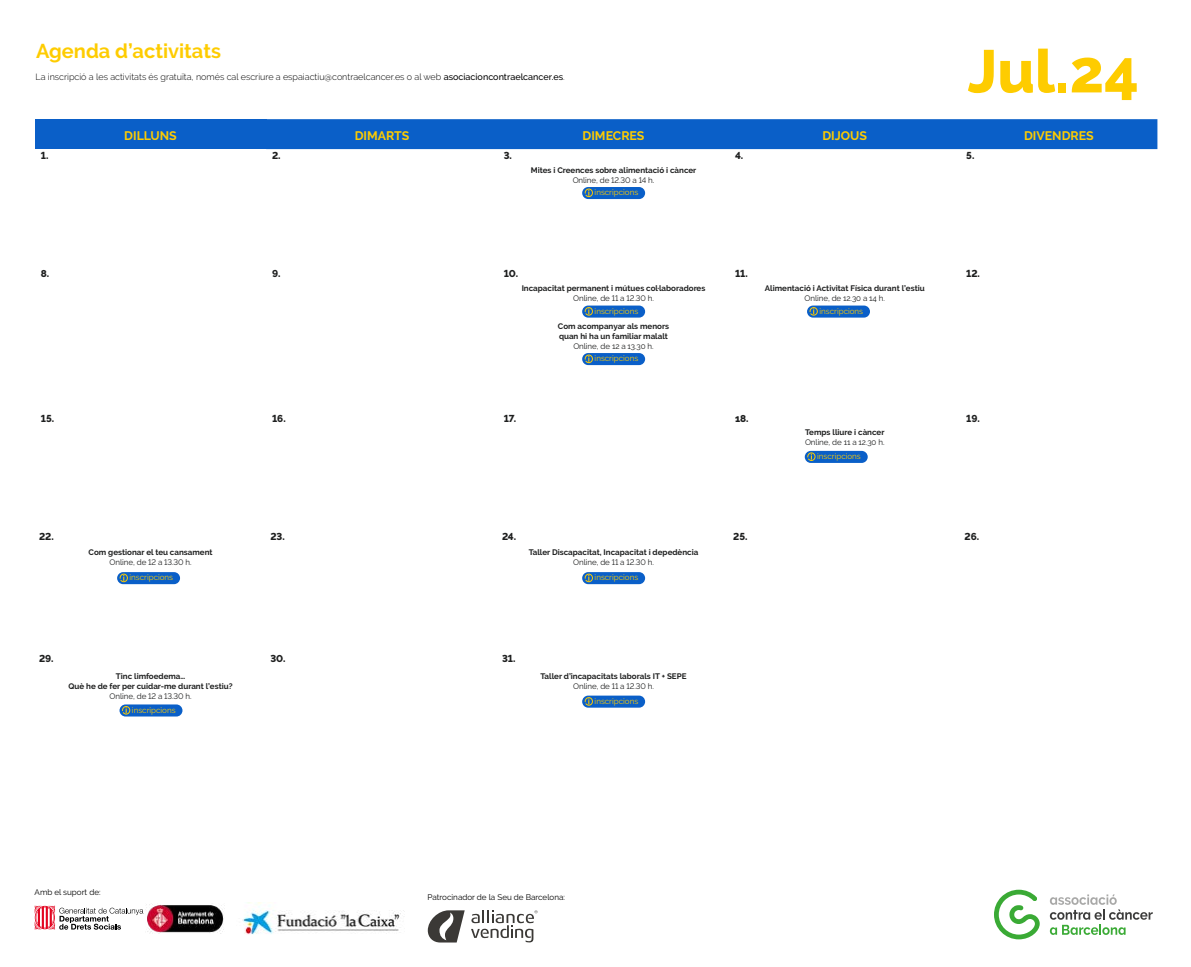
<style>
.page{position:relative;width:1191px;height:967px;background:#fff}
.page>*{position:absolute;margin:0;border:0;box-sizing:border-box;transform-origin:0 0}
.t1{font:800 60px "Raleway";color:#fecc00}
.t2{font:700 20px "Raleway";color:#fecc00}
.t3{font:700 12.4px "Raleway";color:#fecc00}
.t4{font:800 10px "Raleway";color:#1e1f1f}
.t5{font:300 9px "Raleway";color:#000}
.t6{font:8.1px "Raleway";color:#000}
.t7{font:700 8px/9.6px "Raleway";color:#1e1f1f}
.t8{font:8px "Raleway";letter-spacing:-.01em;color:#1e1f1f}
.t9{font:8px "Raleway";color:#fecc00}
.s1{font-weight:500}
</style>
<div class="page">
<div style="left:35px;top:119px;width:231px;height:30px;background:#0a5fc8"></div>
<div style="left:266px;top:119px;width:891px;height:30px;background:#0a5fc8"></div>
<svg style="left:428px;top:910px;width:37px;height:32px"></svg>
<svg style="left:471px;top:910px;width:66px;height:32px"></svg>
<svg style="left:994px;top:889px;width:45px;height:50px"></svg>
<svg style="left:1049px;top:894px;width:103px;height:41px"></svg>
<img style="left:145px;top:904px;width:80px;height:29px">
<svg style="left:35px;top:905px;width:108px;height:24px"></svg>
<div style="left:582px;top:187px;width:63px;height:12px;background:#0a5fc8;border-radius:6px"></div>
<svg style="left:585px;top:189px;width:7px;height:8px"></svg>
<div style="left:582px;top:305px;width:63px;height:12px;background:#0a5fc8;border-radius:6px"></div>
<svg style="left:585px;top:307px;width:7px;height:8px"></svg>
<div style="left:582px;top:353px;width:63px;height:12px;background:#0a5fc8;border-radius:6px"></div>
<svg style="left:585px;top:355px;width:7px;height:8px"></svg>
<div style="left:807px;top:305px;width:63px;height:12px;background:#0a5fc8;border-radius:6px"></div>
<svg style="left:809px;top:307px;width:8px;height:8px"></svg>
<div style="left:804px;top:451px;width:63px;height:12px;background:#0a5fc8;border-radius:6px"></div>
<svg style="left:807px;top:453px;width:8px;height:7px"></svg>
<div style="left:117px;top:572px;width:63px;height:12px;background:#0a5fc8;border-radius:6px"></div>
<svg style="left:120px;top:574px;width:7px;height:8px"></svg>
<div style="left:582px;top:572px;width:63px;height:12px;background:#0a5fc8;border-radius:6px"></div>
<svg style="left:585px;top:574px;width:7px;height:8px"></svg>
<div style="left:119px;top:704px;width:63px;height:12px;background:#0a5fc8;border-radius:6px"></div>
<svg style="left:122px;top:706px;width:8px;height:8px"></svg>
<div style="left:582px;top:695px;width:63px;height:12px;background:#0a5fc8;border-radius:6px"></div>
<svg style="left:585px;top:697px;width:7px;height:8px"></svg>
<img style="left:242px;top:902px;width:163px;height:33px">
<h2 class="t2" style="left:36px;top:39px;width:186px">Agenda d’activitats</h2>
<h1 class="t1" style="left:967px;top:37px;width:173px">Jul.24</h1>
<h3 class="t3" style="left:124px;top:128px;width:54px">DILLUNS</h3>
<h3 class="t3" style="left:355px;top:128px;width:56px">DIMARTS</h3>
<h3 class="t3" style="left:582px;top:128px;width:63px">DIMECRES</h3>
<h3 class="t3" style="left:822px;top:128px;width:46px">DIJOUS</h3>
<h3 class="t3" style="left:1024px;top:128px;width:71px">DIVENDRES</h3>
<p class="t4" style="left:41px;top:149px;width:9px">1.</p>
<p class="t4" style="left:272px;top:149px;width:10px">2.</p>
<p class="t4" style="left:504px;top:149px;width:10px">3.</p>
<p class="t4" style="left:735px;top:149px;width:10px">4.</p>
<p class="t4" style="left:966px;top:149px;width:10px">5.</p>
<p class="t7" style="left:531px;top:165px;width:167px">Mites i Creences sobre alimentació i càncer</p>
<p class="t8" style="left:572px;top:175px;width:83px">Online, de 12.30 a 14 h.</p>
<p class="t5" style="left:35px;top:71px;width:531px">La inscripció a les activitats és gratuïta, només cal escriure a espaiactiu@contraelcancer.es o al web <span class="s1">asociacioncontraelcancer.es</span>.</p>
<p class="t9" style="left:594px;top:188px;width:45px">inscripcions</p>
<p class="t4" style="left:41px;top:268px;width:10px">8.</p>
<p class="t4" style="left:272px;top:268px;width:10px">9.</p>
<p class="t4" style="left:504px;top:268px;width:16px">10.</p>
<p class="t4" style="left:735px;top:268px;width:14px">11.</p>
<p class="t4" style="left:966px;top:268px;width:15px">12.</p>
<p class="t7" style="left:521px;top:283px;width:185px">Incapacitat permanent i mútues col·laboradores</p>
<p class="t8" style="left:573px;top:293px;width:82px">Online, de 11 a 12.30 h.</p>
<p class="t7" style="left:558px;top:322px;width:113px">Com acompanyar als menors quan hi ha un familiar malalt</p>
<p class="t8" style="left:573px;top:341px;width:82px">Online, de 12 a 13.30 h.</p>
<p class="t7" style="left:765px;top:283px;width:161px">Alimentació i Activitat Física durant l’estiu</p>
<p class="t8" style="left:804px;top:293px;width:82px">Online, de 12.30 a 14 h.</p>
<p class="t9" style="left:594px;top:306px;width:45px">inscripcions</p>
<p class="t9" style="left:594px;top:354px;width:45px">inscripcions</p>
<p class="t9" style="left:819px;top:306px;width:45px">inscripcions</p>
<p class="t4" style="left:41px;top:413px;width:15px">15.</p>
<p class="t4" style="left:272px;top:413px;width:15px">16.</p>
<p class="t4" style="left:504px;top:413px;width:14px">17.</p>
<p class="t4" style="left:735px;top:413px;width:15px">18.</p>
<p class="t4" style="left:966px;top:413px;width:15px">19.</p>
<p class="t7" style="left:805px;top:427px;width:81px">Temps lliure i càncer</p>
<p class="t8" style="left:805px;top:437px;width:81px">Online, de 11 a 12.30 h.</p>
<p class="t9" style="left:817px;top:451px;width:45px">inscripcions</p>
<p class="t4" style="left:39px;top:530px;width:16px">22.</p>
<p class="t4" style="left:270px;top:530px;width:16px">23.</p>
<p class="t4" style="left:502px;top:530px;width:16px">24.</p>
<p class="t4" style="left:733px;top:530px;width:16px">25.</p>
<p class="t4" style="left:964px;top:530px;width:16px">26.</p>
<p class="t7" style="left:89px;top:548px;width:125px">Com gestionar el teu cansament</p>
<p class="t8" style="left:110px;top:557px;width:83px">Online, de 12 a 13.30 h.</p>
<p class="t7" style="left:528px;top:548px;width:171px">Taller Discapacitat, Incapacitat i depedència</p>
<p class="t8" style="left:573px;top:557px;width:82px">Online, de 11 a 12.30 h.</p>
<p class="t9" style="left:130px;top:573px;width:45px">inscripcions</p>
<p class="t9" style="left:594px;top:573px;width:45px">inscripcions</p>
<p class="t4" style="left:39px;top:652px;width:16px">29.</p>
<p class="t4" style="left:270px;top:652px;width:17px">30.</p>
<p class="t4" style="left:502px;top:652px;width:15px">31.</p>
<p class="t7" style="left:69px;top:672px;width:166px;text-align:center">Tinc limfoedema…<br>Què he de fer per cuidar-me durant l’estiu?</p>
<p class="t8" style="left:110px;top:691px;width:83px">Online, de 12 a 13.30 h.</p>
<p class="t9" style="left:132px;top:705px;width:45px">inscripcions</p>
<p class="t7" style="left:540px;top:672px;width:148px">Taller d’incapacitats laborals IT + SEPE</p>
<p class="t8" style="left:573px;top:681px;width:82px">Online, de 11 a 12.30 h.</p>
<p class="t9" style="left:594px;top:696px;width:45px">inscripcions</p>
<p class="t6" style="left:35px;top:887px;width:68px">Amb el suport de:</p>
<p class="t6" style="left:427px;top:892px;width:139px">Patrocinador de la Seu de Barcelona:</p>
</div>
